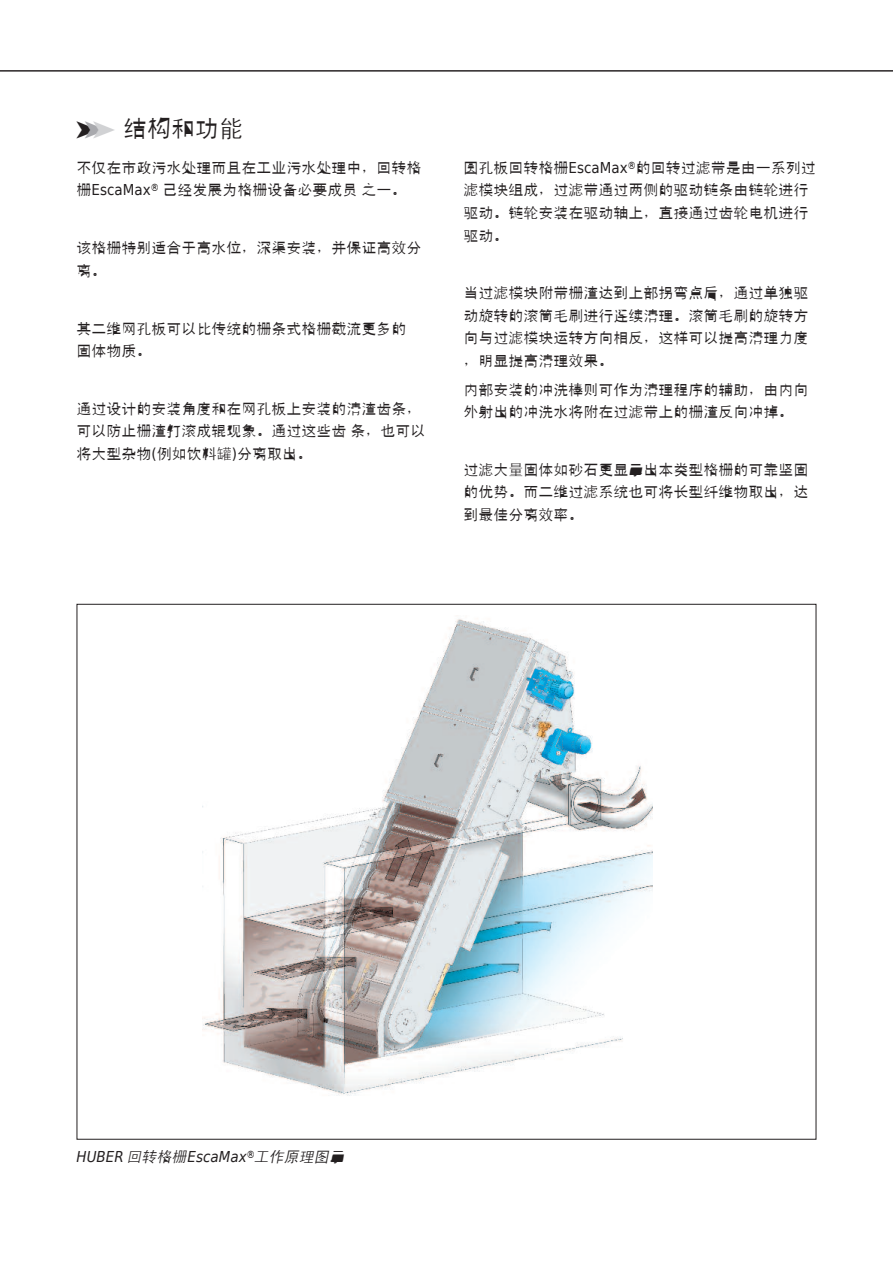
<style>
.page{position:relative;width:893px;height:1263px;background:#fff}
.page>*{position:absolute;margin:0;border:0;box-sizing:border-box;transform-origin:0 0}
.t1{font:24px "Huber Int";color:#231f20}
.t2{font:15px/22.5px "Huber Int";color:#231f20}
.t3{font:italic 15px "Huber Int";color:#231f20}
.s1{color:#a8a9ad}
.s2{color:#d1d2d4}
</style>
<div class="page">
<hr style="left:0;top:71px;width:893px;height:1px;background:#231f20">
<img style="left:202px;top:619px;width:450px;height:477px">
<h1 class="t1" style="left:77px;top:115px;width:168px">➤<span class="s1">➤</span><span class="s2">➤</span> 结构和功能</h1>
<p class="t2" style="left:77px;top:157px;width:346px">不仅在市政污水处理而且在工业污水处理中，回转格栅EscaMax® 已经发展为格栅设备必要成员之一。</p>
<p class="t2" style="left:77px;top:237px;width:346px">该格栅特别适合于高水位，深渠安装，并保证高效分离。</p>
<p class="t2" style="left:77px;top:317px;width:331px">其二维网孔板可以比传统的栅条式格栅截流更多的固体物质。</p>
<p class="t2" style="left:77px;top:397px;width:350px">通过设计的安装角度和在网孔板上安装的清渣齿条，可以防止栅渣打滚成辊现象。通过这些齿条，也可以将大型杂物(例如饮料罐)分离取出。</p>
<p class="t2" style="left:463px;top:157px;width:354px">圆孔板回转格栅EscaMax®的回转过滤带是由一系列过滤模块组成，过滤带通过两侧的驱动链条由链轮进行驱动。链轮安装在驱动轴上，直接通过齿轮电机进行驱动。</p>
<p class="t2" style="left:463px;top:282px;width:347px;text-align:justify">当过滤模块附带栅渣达到上部拐弯点后，通过单独驱动旋转的滚筒毛刷进行连续清理。滚筒毛刷的旋转方向与过滤模块运转方向相反，这样可以提高清理力度，明显提高清理效果。</p>
<p class="t2" style="left:463px;top:378px;width:347px">内部安装的冲洗棒则可作为清理程序的辅助，由内向外射出的冲洗水将附在过滤带上的栅渣反向冲掉。</p>
<p class="t2" style="left:463px;top:458px;width:347px;text-align:justify">过滤大量固体如砂石更显示出本类型格栅的可靠坚固的优势。而二维过滤系统也可将长型纤维物取出，达到最佳分离效率。</p>
<p class="t3" style="left:77px;top:1148px;width:270px">HUBER 回转格栅EscaMax®工作原理图示</p>
</div>
